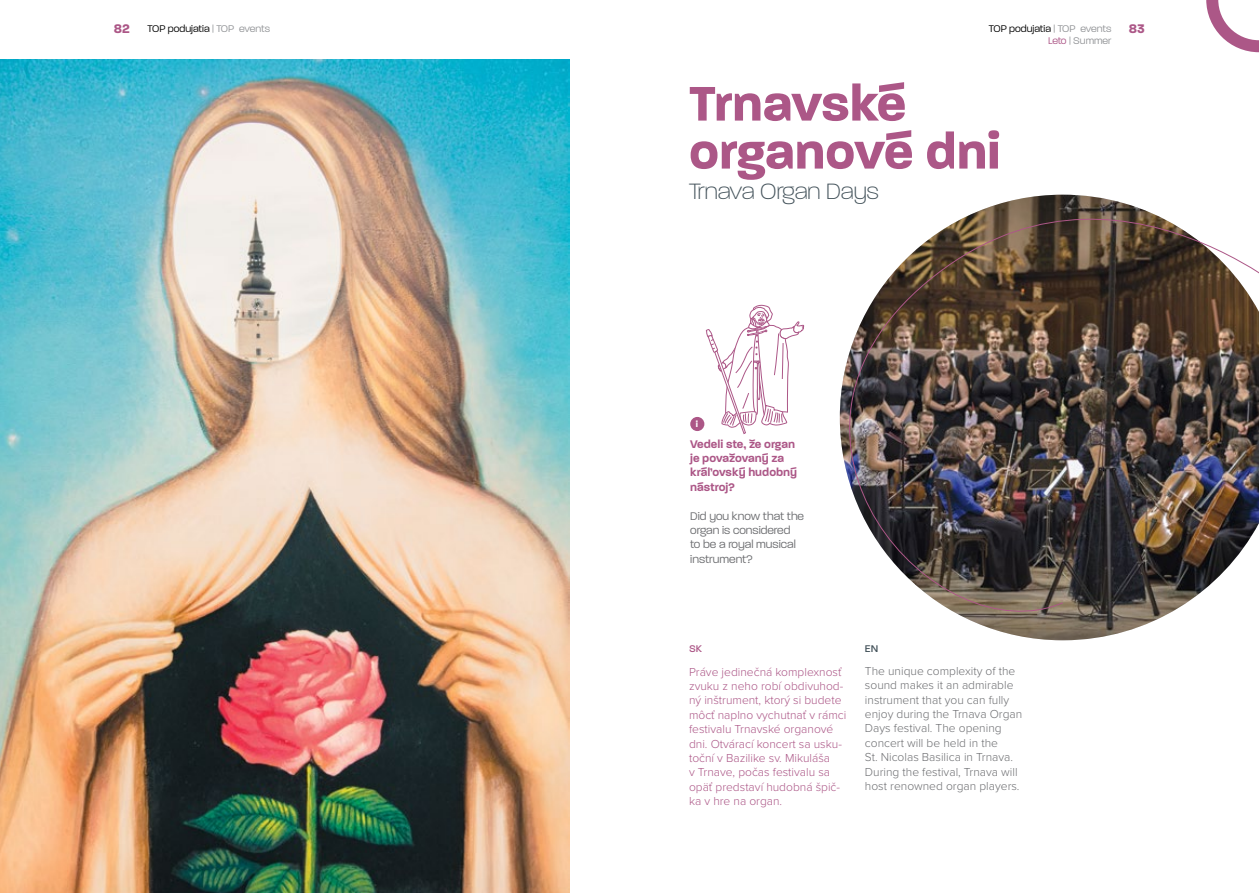
<style>
.page{position:relative;width:1259px;height:893px;background:#fff}
.page>*{position:absolute;margin:0;border:0;box-sizing:border-box;transform-origin:0 0}
.t1{font:700 52.5px/48px "Paralucent";letter-spacing:-.005em;color:#ac5787}
.t2{font:200 24px "Paralucent";color:#43525a}
.t3{font:700 13.5px "Paralucent";color:#ac5787}
.t4{font:300 12px/14.4px "Proxima Nova";color:#ac5787}
.t5{font:300 12px/14.4px "Proxima Nova";color:#6d6e71}
.t6{font:300 12px/14.4px "Paralucent";color:#6d6e71}
.t7{font:600 12px/14.4px "Paralucent";color:#ac5787}
.t8{font:300 10.5px "Paralucent";color:#000}
.t9{font:300 10.5px "Paralucent";color:#939598}
.t10{font:500 10.5px "Paralucent";color:#ac5787}
.t11{font:500 10.5px "Paralucent";color:#43525a}
.t12{font:700 9px "Paralucent";color:#fff}
.s1{color:#939598}
.s2{color:#ac5787}
</style>
<div class="page">
<img style="left:0;top:60px;width:570px;height:833px">
<div style="left:690px;top:417px;width:14px;height:14px;background:#ac5787;border-radius:50%"></div>
<img style="left:760px;top:194px;width:499px;height:447px">
<svg style="left:705px;top:305px;width:99px;height:151px"></svg>
<svg style="left:1206px;top:0;width:53px;height:52px"></svg>
<p class="t3" style="left:114px;top:21px;width:18px">82</p>
<p class="t8" style="left:147px;top:23px;width:124px">TOP podujatia <span class="s1">| TOP events</span></p>
<p class="t8" style="left:988px;top:23px;width:124px">TOP podujatia <span class="s1">| TOP events</span></p>
<p class="t3" style="left:1129px;top:21px;width:18px">83</p>
<h1 class="t1" style="left:689px;top:80px;width:313px">Trnavské organové dni</h1>
<h2 class="t2" style="left:689px;top:177px;width:191px">Trnava Organ Days</h2>
<p class="t9" style="left:1048px;top:35px;width:65px"><span class="s2">Leto</span> | Summer</p>
<p class="t12" style="left:696px;top:419px;width:4px">i</p>
<p class="t7" style="left:690px;top:436px;width:108px">Vedeli ste, že organ je považovaný za kráľovský hudobný nástroj?</p>
<p class="t6" style="left:690px;top:508px;width:115px">Did you know that the organ is considered<br>to be a royal musical instrument?</p>
<p class="t10" style="left:689px;top:643px;width:14px">SK</p>
<p class="t11" style="left:865px;top:643px;width:15px">EN</p>
<p class="t4" style="left:689px;top:664px;width:159px">Práve jedinečná komplexnosť zvuku z neho robí obdivuhod&shy;ný inštrument, ktorý si budete môcť naplno vychutnať v rámci festivalu Trnavské organové dni. Otvárací koncert sa usku&shy;toční v Bazilike sv. Mikuláša<br>v Trnave, počas festivalu sa opäť predstaví hudobná špič&shy;ka v hre na organ.</p>
<p class="t5" style="left:865px;top:663px;width:159px">The unique complexity of the sound makes it an admirable instrument that you can fully enjoy during the Trnava Organ<br>Days festival. The opening concert will be held in the<br>St. Nicolas Basilica in Trnava.<br>During the festival, Trnava will host renowned organ players.</p>
</div>
